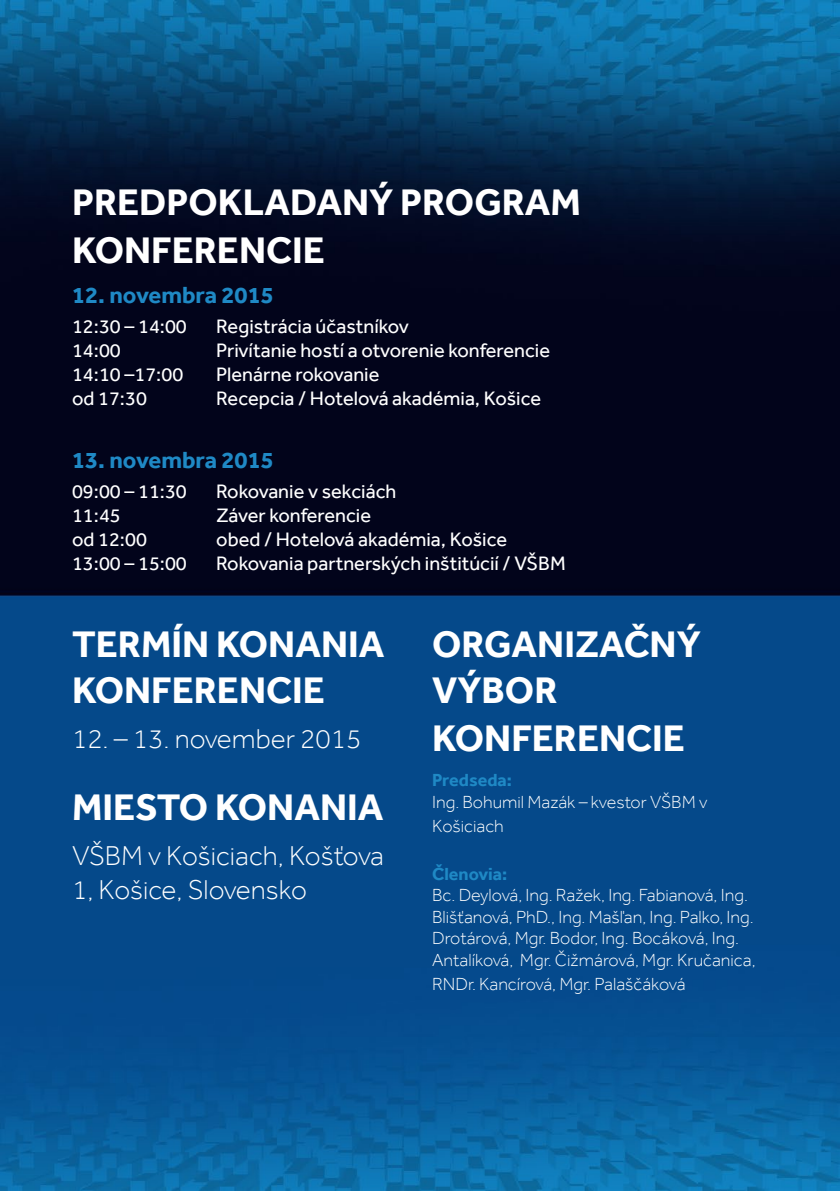
<style>
.page{position:relative;width:840px;height:1191px;background:#fff}
.page>*{position:absolute;margin:0;border:0;box-sizing:border-box;transform-origin:0 0}
.t1{font:700 38px/46.8px "Effra Corp";color:#fff}
.t2{font:300 28px/33.6px "Effra Corp";color:#fff}
.t3{font:700 24px "Effra Corp";color:#1f89c5}
.t4{font:20px "Effra Corp";color:#fff}
.t5{font:300 18px/21.6px "Effra Corp";color:#fff}
.t6{font:700 18px "Effra Corp";color:#1f89c5}
</style>
<div class="page">
<img style="left:0;top:0;width:839px;height:1191px">
<h1 class="t1" style="left:72px;top:177px;width:510px;line-height:48px">PREDPOKLADANÝ PROGRAM<br>KONFERENCIE</h1>
<p class="t3" style="left:72px;top:280px;width:203px">12. novembra 2015</p>
<p class="t4" style="left:72px;top:314px;width:116px">12:30 – 14:00</p>
<p class="t4" style="left:216px;top:314px;width:194px">Registrácia účastníkov</p>
<p class="t4" style="left:72px;top:338px;width:50px">14:00</p>
<p class="t4" style="left:216px;top:338px;width:335px">Privítanie hostí a otvorenie konferencie</p>
<p class="t4" style="left:72px;top:362px;width:113px">14:10 –17:00</p>
<p class="t4" style="left:216px;top:362px;width:165px">Plenárne rokovanie</p>
<p class="t4" style="left:72px;top:386px;width:76px">od 17:30</p>
<p class="t4" style="left:216px;top:386px;width:326px">Recepcia / Hotelová akadémia, Košice</p>
<p class="t3" style="left:72px;top:445px;width:203px">13. novembra 2015</p>
<p class="t4" style="left:72px;top:479px;width:116px">09:00 – 11:30</p>
<p class="t4" style="left:216px;top:479px;width:181px">Rokovanie v sekciách</p>
<p class="t4" style="left:72px;top:503px;width:50px">11:45</p>
<p class="t4" style="left:216px;top:503px;width:156px">Záver konferencie</p>
<p class="t4" style="left:72px;top:527px;width:76px">od 12:00</p>
<p class="t4" style="left:216px;top:527px;width:292px">obed / Hotelová akadémia, Košice</p>
<p class="t4" style="left:72px;top:551px;width:116px">13:00 – 15:00</p>
<p class="t4" style="left:216px;top:551px;width:351px">Rokovania partnerských inštitúcií / VŠBM</p>
<h1 class="t1" style="left:72px;top:621px;width:314px;line-height:45.6px">TERMÍN KONANIA<br>KONFERENCIE</h1>
<h2 class="t2" style="left:72px;top:721px;width:290px">12. – 13. november 2015</h2>
<h1 class="t1" style="left:72px;top:783px;width:313px">MIESTO KONANIA</h1>
<h2 class="t2" style="left:72px;top:838px;width:313px">VŠBM v Košiciach, Košťova<br>1, Košice, Slovensko</h2>
<h1 class="t1" style="left:432px;top:620px;width:270px">ORGANIZAČNÝ<br>VÝBOR<br>KONFERENCIE</h1>
<p class="t6" style="left:432px;top:769px;width:81px">Predseda:</p>
<p class="t5" style="left:432px;top:789px;width:276px;line-height:24px">Ing. Bohumil Mazák – kvestor VŠBM v<br>Košiciach</p>
<p class="t6" style="left:432px;top:862px;width:77px">Členovia:</p>
<p class="t5" style="left:432px;top:884px;width:325px">Bc. Deylová, Ing. Ražek, Ing. Fabianová, Ing.<br>Blišťanová, PhD., Ing. Mašľan, Ing. Palko, Ing.<br>Drotárová, Mgr. Bodor, Ing. Bocáková, Ing.<br>Antalíková, Mgr. Čižmárová, Mgr. Kručanica,</p>
<p class="t5" style="left:432px;top:973px;width:255px">RNDr. Kancírová, Mgr. Palaščáková</p>
</div>
